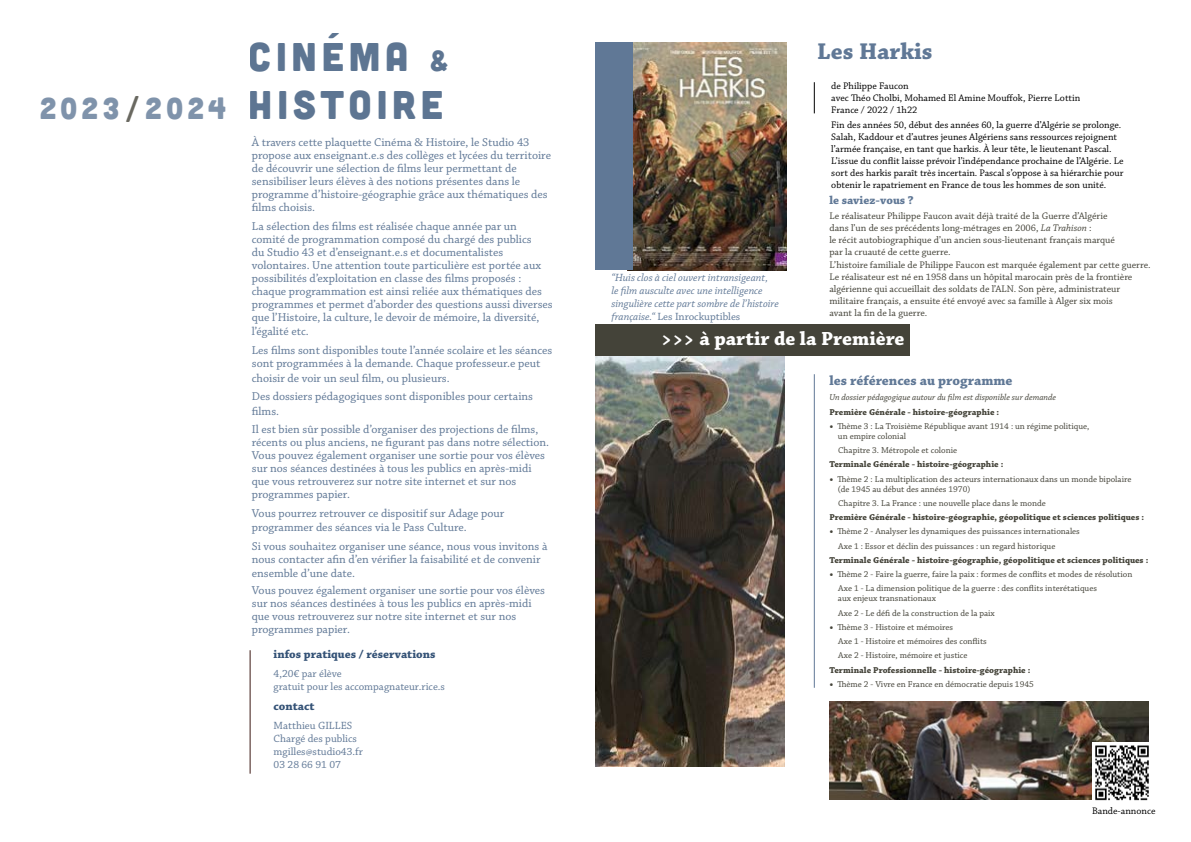
<style>
.page{position:relative;width:1191px;height:842px;background:#fff}
.page>*{position:absolute;margin:0;border:0;box-sizing:border-box;transform-origin:0 0}
.t1{font:40px/48px "Cubano";letter-spacing:.12em;color:#355377}
.t2{font:30px "Cubano";letter-spacing:.12em;color:#607896}
.t3{font:700 24px "Chaparral Pro";color:#607896}
.t4{font:700 20px "Chaparral Pro";color:#fff}
.t5{font:700 14px "Chaparral Pro";color:#607896}
.t6{font:12px/13px "Chaparral Pro";color:#607896}
.t7{font:700 12px "Chaparral Pro";color:#355377}
.t8{font:700 12px "Chaparral Pro";color:#607896}
.t9{font:italic 11px/13.2px "Chaparral Pro";color:#607896}
.t10{font:11px/13.2px "Chaparral Pro";color:#607896}
.t11{font:10px/12px "Chaparral Pro";color:#444339}
.t12{font:10px/12px "Chaparral Pro";color:#000}
.t13{font:9px/14.3px "Chaparral Pro";color:#444339}
.t14{font:700 9px "Chaparral Pro";color:#444339}
.t15{font:italic 9px "Chaparral Pro";color:#444339}
.s1{color:#444339}
.s2{font-size:29px}
.s3{font-style:normal}
.s4{font-style:italic}
.s5{font-size:13px}
</style>
<div class="page">
<img style="left:829px;top:701px;width:319px;height:98px">
<img style="left:595px;top:356px;width:189px;height:411px">
<div style="left:595px;top:325px;width:315px;height:31px;background:#444339"></div>
<img style="left:633px;top:43px;width:154px;height:227px">
<div style="left:595px;top:43px;width:38px;height:227px;background:#607896"></div>
<img style="left:1092px;top:743px;width:57px;height:58px">
<hr style="left:250px;top:650px;width:1px;height:124px;background:#3c1813">
<hr style="left:814px;top:82px;width:1px;height:31px;background:#000">
<hr style="left:814px;top:374px;width:1px;height:314px;background:#607896">
<h2 class="t2" style="left:39px;top:89px;width:188px">2023<span class="s1">/</span>2024</h2>
<h1 class="t1" style="left:249px;top:32px;width:201px">CINÉMA <span class="s2">&amp;<br></span>HISTOIRE</h1>
<p class="t6" style="left:252px;top:137px;width:301px">À travers cette plaquette Cinéma &amp; Histoire, le Studio 43 propose aux enseignant.e.s des collèges et lycées du territoire de découvrir une sélection de films leur permettant de sensibiliser leurs élèves à des notions présentes dans le programme d’histoire-géographie grâce aux thématiques des films choisis.</p>
<p class="t6" style="left:252px;top:220px;width:302px">La sélection des films est réalisée chaque année par un comité de programmation composé du chargé des publics<br>du Studio 43 et d’enseignant.e.s et documentalistes volontaires. Une attention toute particulière est portée aux possibilités d’exploitation en classe des films proposés : chaque programmation est ainsi reliée aux thématiques des programmes et permet d’aborder des questions aussi diverses que l’Histoire, la culture, le devoir de mémoire, la diversité,</p>
<p class="t6" style="left:252px;top:323px;width:302px;line-height:18.7px">l’égalité etc.<br>Les films sont disponibles toute l’année scolaire et les séances</p>
<p class="t6" style="left:252px;top:357px;width:290px;line-height:14.4px">sont programmées à la demande. Chaque professeur.e peut choisir de voir un seul film, ou plusieurs.</p>
<p class="t6" style="left:252px;top:390px;width:283px;line-height:14.4px">Des dossiers pédagogiques sont disponibles pour certains films.</p>
<p class="t6" style="left:252px;top:423px;width:299px">Il est bien sûr possible d’organiser des projections de films, récents ou plus anciens, ne figurant pas dans notre sélection.<br>Vous pouvez également organiser une sortie pour vos élèves sur nos séances destinées à tous les publics en après-midi que vous retrouverez sur notre site internet et sur nos programmes papier.</p>
<p class="t6" style="left:252px;top:506px;width:254px;line-height:14.4px">Vous pourrez retrouver ce dispositif sur Adage pour programmer des séances via le Pass Culture.</p>
<p class="t6" style="left:252px;top:540px;width:297px">Si vous souhaitez organiser une séance, nous vous invitons à nous contacter afin d’en vérifier la faisabilité et de convenir</p>
<p class="t6" style="left:252px;top:566px;width:295px;line-height:17px">ensemble d’une date.<br>Vous pouvez également organiser une sortie pour vos élèves</p>
<p class="t6" style="left:252px;top:598px;width:281px">sur nos séances destinées à tous les publics en après-midi que vous retrouverez sur notre site internet et sur nos programmes papier.</p>
<p class="t7" style="left:274px;top:647px;width:163px">infos pratiques / réservations</p>
<p class="t10" style="left:274px;top:667px;width:173px">4,20€ par élève<br>gratuit pour les accompagnateur.rice.s</p>
<p class="t7" style="left:274px;top:699px;width:42px">contact</p>
<p class="t10" style="left:274px;top:719px;width:91px">Matthieu GILLES<br>Chargé des publics mgilles@studio43.fr<br>03 28 66 91 07</p>
<p class="t9" style="left:611px;top:271px;width:169px">“Huis clos à ciel ouvert intransigeant,<br>le film ausculte avec une intelligence singulière cette part sombre de l’histoire française.“ <span class="s3">Les Inrockuptibles</span></p>
<h3 class="t3" style="left:817px;top:38px;width:117px">Les Harkis</h3>
<p class="t12" style="left:831px;top:80px;width:251px">de Philippe Faucon<br>avec Théo Cholbi, Mohamed El Amine Mouffok, Pierre Lottin<br>France / 2022 / 1h22</p>
<p class="t12" style="left:831px;top:119px;width:294px">Fin des années 50, début des années 60, la guerre d’Algérie se prolonge.<br>Salah, Kaddour et d’autres jeunes Algériens sans ressources rejoignent l’armée française, en tant que harkis. À leur tête, le lieutenant Pascal.<br>L’issue du conflit laisse prévoir l’indépendance prochaine de l’Algérie. Le sort des harkis paraît très incertain. Pascal s’oppose à sa hiérarchie pour obtenir le rapatriement en France de tous les hommes de son unité.</p>
<p class="t8" style="left:829px;top:193px;width:86px">le saviez-vous ?</p>
<p class="t11" style="left:829px;top:210px;width:287px">Le réalisateur Philippe Faucon avait déjà traité de la Guerre d’Algérie dans l’un de ses précédents long-métrages en 2006, <span class="s4">La Trahison</span> :<br>le récit autobiographique d’un ancien sous-lieutenant français marqué par la cruauté de cette guerre.</p>
<p class="t11" style="left:829px;top:259px;width:323px">L’histoire familiale de Philippe Faucon est marquée également par cette guerre.<br>Le réalisateur est né en 1958 dans un hôpital marocain près de la frontière algérienne qui accueillait des soldats de l’ALN. Son père, administrateur militaire français, a ensuite été envoyé avec sa famille à Alger six mois<br>avant la fin de la guerre.</p>
<h3 class="t4" style="left:661px;top:327px;width:245px">&gt;&gt;&gt; à partir de la Première</h3>
<p class="t5" style="left:829px;top:372px;width:185px">les références au programme</p>
<p class="t15" style="left:829px;top:392px;width:228px">Un dossier pédagogique autour du film est disponible sur demande</p>
<p class="t14" style="left:829px;top:406px;width:171px">Première Générale - histoire-géographie :</p>
<p class="t13" style="left:838px;top:421px;width:253px;line-height:10px;text-indent:-9px"><span class="s5">•</span> Thème 3 : La Troisième République avant 1914 : un régime politique, un empire colonial</p>
<p class="t13" style="left:838px;top:443px;width:120px">Chapitre 3. Métropole et colonie</p>
<p class="t14" style="left:829px;top:459px;width:175px">Terminale Générale - histoire-géographie :</p>
<p class="t13" style="left:838px;top:474px;width:295px;line-height:10px;text-indent:-9px"><span class="s5">•</span> Thème 2 : La multiplication des acteurs internationaux dans un monde bipolaire (de 1945 au début des années 1970)</p>
<p class="t13" style="left:838px;top:496px;width:209px">Chapitre 3. La France : une nouvelle place dans le monde</p>
<p class="t14" style="left:829px;top:512px;width:316px">Première Générale - histoire-géographie, géopolitique et sciences politiques :</p>
<p class="t13" style="left:838px;top:525px;width:243px;text-indent:-9px"><span class="s5">•</span> Thème 2 - Analyser les dynamiques des puissances internationales<br>Axe 1 : Essor et déclin des puissances : un regard historique</p>
<p class="t14" style="left:829px;top:555px;width:320px">Terminale Générale - histoire-géographie, géopolitique et sciences politiques :</p>
<p class="t13" style="left:838px;top:567px;width:296px;text-indent:-9px"><span class="s5">•</span> Thème 2 - Faire la guerre, faire la paix : formes de conflits et modes de résolution<br>Axe 1 - La dimension politique de la guerre : des conflits interétatiques</p>
<p class="t13" style="left:838px;top:592px;width:158px">aux enjeux transnationaux<br>Axe 2 - Le défi de la construction de la paix</p>
<p class="t13" style="left:838px;top:620px;width:150px;text-indent:-9px"><span class="s5">•</span> Thème 3 - Histoire et mémoires<br>Axe 1 - Histoire et mémoires des conflits<br>Axe 2 - Histoire, mémoire et justice</p>
<p class="t14" style="left:829px;top:664px;width:202px">Terminale Professionnelle - histoire-géographie :</p>
<p class="t13" style="left:829px;top:677px;width:206px"><span class="s5">•</span> Thème 2 - Vivre en France en démocratie depuis 1945</p>
<p class="t12" style="left:1092px;top:805px;width:65px">Bande-annonce</p>
</div>
